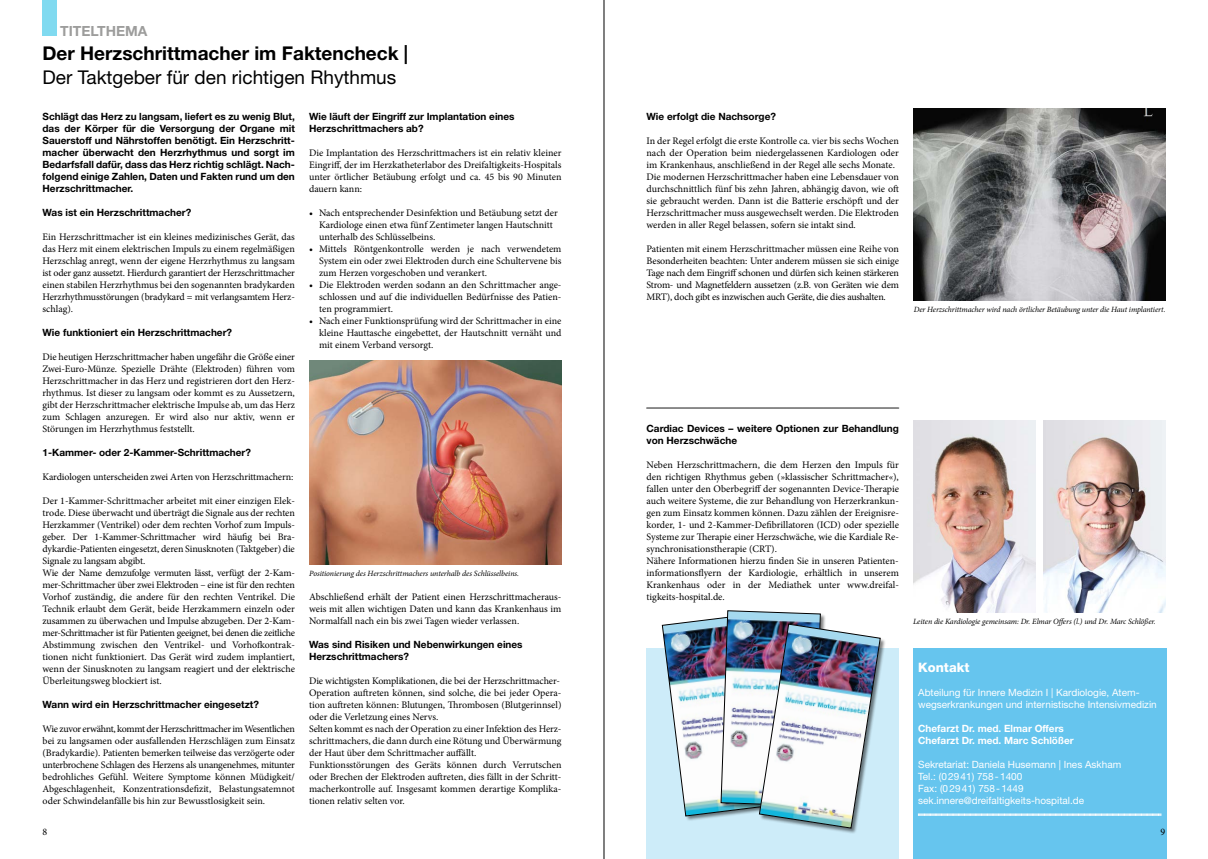
<style>
.page{position:relative;width:1208px;height:859px;background:#fff}
.page>*{position:absolute;margin:0;border:0;box-sizing:border-box;transform-origin:0 0}
.t1{font:19px "Helvetica Neue";color:#000}
.t2{font:700 19px "Helvetica Neue";color:#000}
.t3{font:700 14px "Helvetica Neue";color:#9d9d9c}
.t4{font:800 13px "Helvetica Neue";color:#fff}
.t5{font:10px/12px "Minion Pro";letter-spacing:-.005em;color:#000;text-align:justify}
.t6{font:700 10px/12px "Helvetica Neue";color:#000}
.t7{font:10px/12px "Helvetica Neue";color:#fff}
.t8{font:700 10px/12px "Helvetica Neue";color:#fff}
.t9{font:italic 8px "Minion Pro";letter-spacing:-.01em;color:#000}
</style>
<div class="page">
<div style="left:913px;top:648px;width:253px;height:211px;background:#66c5ee"></div>
<svg style="left:918px;top:813px;width:243px;height:3px"></svg>
<img style="left:913px;top:108px;width:252px;height:192px">
<div style="left:43px;top:0;width:14px;height:36px;background:#80daf0"></div>
<img style="left:309px;top:360px;width:252px;height:204px">
<div style="left:646px;top:648px;width:253px;height:211px;background:#cdecf9"></div>
<img style="left:1043px;top:420px;width:122px;height:192px">
<img style="left:913px;top:420px;width:122px;height:192px">
<div style="left:759px;top:624px;width:127px;height:210px;background:#000;opacity:.5"></div>
<img style="left:662px;top:611px;width:218px;height:217px">
<svg style="left:646px;top:407px;width:253px;height:2px"></svg>
<hr style="left:604px;top:0;width:1px;height:859px;background:#000">
<h2 class="t3" style="left:60px;top:22px;width:89px">TITELTHEMA</h2>
<h1 class="t2" style="left:43px;top:41px;width:367px">Der Herzschrittmacher im Faktencheck |</h1>
<h1 class="t1" style="left:43px;top:66px;width:355px">Der Taktgeber für den richtigen Rhythmus</h1>
<p class="t6" style="left:43px;top:110px;width:254px;text-align:justify">Schlägt das Herz zu langsam, liefert es zu wenig Blut, das der Körper für die Versorgung der Organe mit Sauerstoff und Nährstoffen benötigt. Ein Herzschritt&shy;macher überwacht den Herzrhythmus und sorgt im Bedarfsfall dafür, dass das Herz richtig schlägt. Nach&shy;folgend einige Zahlen, Daten und Fakten rund um den Herzschrittmacher.</p>
<p class="t6" style="left:43px;top:206px;width:150px">Was ist ein Herzschrittmacher?</p>
<p class="t5" style="left:43px;top:231px;width:254px">Ein Herzschrittmacher ist ein kleines medizinisches Gerät, das das Herz mit einem elektrischen Impuls zu einem regelmäßigen Herzschlag anregt, wenn der eigene Herzrhythmus zu langsam ist oder ganz aussetzt. Hierdurch garantiert der Herzschrittmacher einen stabilen Herzrhythmus bei den sogenannten bradykarden Herzrhythmusstörungen (bradykard = mit verlangsamtem Herz&shy;schlag).</p>
<p class="t6" style="left:43px;top:326px;width:191px">Wie funktioniert ein Herzschrittmacher?</p>
<p class="t5" style="left:43px;top:351px;width:254px">Die heutigen Herzschrittmacher haben ungefähr die Größe einer Zwei-Euro-Münze. Spezielle Drähte (Elektroden) führen vom Herzschrittmacher in das Herz und registrieren dort den Herz&shy;rhythmus. Ist dieser zu langsam oder kommt es zu Aussetzern, gibt der Herzschrittmacher elektrische Impulse ab, um das Herz zum Schlagen anzuregen. Er wird also nur aktiv, wenn er Störungen im Herzrhythmus feststellt.</p>
<p class="t6" style="left:43px;top:446px;width:210px">1-Kammer- oder 2-Kammer-Schrittmacher?</p>
<p class="t5" style="left:43px;top:471px;width:252px">Kardiologen unterscheiden zwei Arten von Herzschrittmachern:</p>
<p class="t5" style="left:43px;top:495px;width:254px;text-align:left">Der 1-Kammer-Schrittmacher arbeitet mit einer einzigen Elek&shy;trode. Diese überwacht und überträgt die Signale aus der rechten Herzkammer (Ventrikel) oder dem rechten Vorhof zum Impuls&shy;geber. Der 1-Kammer-Schrittmacher wird häufig bei Bra&shy;dykardie-Patienten eingesetzt, deren Sinusknoten (Taktgeber) die Signale zu langsam abgibt.<br>Wie der Name demzufolge vermuten lässt, verfügt der 2-Kam&shy;mer-Schrittmacher über zwei Elektroden – eine ist für den rechten Vorhof zuständig, die andere für den rechten Ventrikel. Die Technik erlaubt dem Gerät, beide Herzkammern einzeln oder zusammen zu überwachen und Impulse abzugeben. Der 2-Kam&shy;mer-Schrittmacher ist für Patienten geeignet, bei denen die zeitliche Abstimmung zwischen den Ventrikel- und Vorhofkontrak&shy;tionen nicht funktioniert. Das Gerät wird zudem implantiert, wenn der Sinusknoten zu langsam reagiert und der elektrische Überleitungsweg blockiert ist.</p>
<p class="t6" style="left:43px;top:698px;width:218px">Wann wird ein Herzschrittmacher eingesetzt?</p>
<p class="t5" style="left:43px;top:723px;width:254px">Wie zuvor erwähnt, kommt der Herzschrittmacher im Wesentlichen bei zu langsamen oder ausfallenden Herzschlägen zum Einsatz (Bradykardie). Patienten bemerken teilweise das verzögerte oder unterbrochene Schlagen des Herzens als unangenehmes, mitunter bedrohliches Gefühl. Weitere Symptome können Müdigkeit/ Abgeschlagenheit, Konzentrationsdefizit, Belastungsatemnot oder Schwindelanfälle bis hin zur Bewusstlosigkeit sein.</p>
<p class="t6" style="left:309px;top:110px;width:207px">Wie läuft der Eingriff zur Implantation eines<br>Herzschrittmachers ab?</p>
<p class="t5" style="left:309px;top:147px;width:254px">Die Implantation des Herzschrittmachers ist ein relativ kleiner Eingriff, der im Herzkatheterlabor des Dreifaltigkeits-Hospitals unter örtlicher Betäubung erfolgt und ca. 45 bis 90 Minuten dauern kann:</p>
<p class="t5" style="left:319px;top:207px;width:240px;text-align:left;text-indent:-10px">• Nach entsprechender Desinfektion und Betäubung setzt der<br>Kardiologe einen etwa fünf Zentimeter langen Hautschnitt unterhalb des Schlüsselbeins.</p>
<p class="t5" style="left:319px;top:243px;width:244px;text-indent:-10px">• Mittels Röntgenkontrolle werden je nach verwendetem System ein oder zwei Elektroden durch eine Schultervene bis zum Herzen vorgeschoben und verankert.</p>
<p class="t5" style="left:319px;top:279px;width:244px;text-indent:-10px">• Die Elektroden werden sodann an den Schrittmacher ange&shy;schlossen und auf die individuellen Bedürfnisse des Patien&shy;ten programmiert.</p>
<p class="t5" style="left:319px;top:315px;width:244px;text-indent:-10px">• Nach einer Funktionsprüfung wird der Schrittmacher in eine kleine Hauttasche eingebettet, der Hautschnitt vernäht und mit einem Verband versorgt.</p>
<p class="t9" style="left:309px;top:568px;width:212px">Positionierung des Herzschrittmachers unterhalb des Schlüsselbeins.</p>
<p class="t5" style="left:309px;top:591px;width:254px">Abschließend erhält der Patient einen Herzschrittmacheraus&shy;weis mit allen wichtigen Daten und kann das Krankenhaus im Normalfall nach ein bis zwei Tagen wieder verlassen.</p>
<p class="t6" style="left:309px;top:638px;width:215px">Was sind Risiken und Nebenwirkungen eines<br>Herzschrittmachers?</p>
<p class="t5" style="left:309px;top:675px;width:254px;text-align:left">Die wichtigsten Komplikationen, die bei der Herzschrittmacher-Operation auftreten können, sind solche, die bei jeder Opera&shy;tion auftreten können: Blutungen, Thrombosen (Blutgerinnsel) oder die Verletzung eines Nervs.<br>Selten kommt es nach der Operation zu einer Infektion des Herz&shy;schrittmachers, die dann durch eine Rötung und Überwärmung der Haut über dem Schrittmacher auffällt.<br>Funktionsstörungen des Geräts können durch Verrutschen oder Brechen der Elektroden auftreten, dies fällt in der Schritt&shy;macherkontrolle auf. Insgesamt kommen derartige Komplika&shy;tionen relativ selten vor.</p>
<p class="t6" style="left:646px;top:110px;width:131px">Wie erfolgt die Nachsorge?</p>
<p class="t5" style="left:646px;top:135px;width:254px;text-align:left">In der Regel erfolgt die erste Kontrolle ca. vier bis sechs Wochen nach der Operation beim niedergelassenen Kardiologen oder im Krankenhaus, anschließend in der Regel alle sechs Monate.<br>Die modernen Herzschrittmacher haben eine Lebensdauer von durchschnittlich fünf bis zehn Jahren, abhängig davon, wie oft sie gebraucht werden. Dann ist die Batterie erschöpft und der Herzschrittmacher muss ausgewechselt werden. Die Elektroden werden in aller Regel belassen, sofern sie intakt sind.</p>
<p class="t5" style="left:646px;top:243px;width:254px">Patienten mit einem Herzschrittmacher müssen eine Reihe von Besonderheiten beachten: Unter anderem müssen sie sich einige Tage nach dem Eingriff schonen und dürfen sich keinen stärkeren Strom- und Magnetfeldern aussetzen (z.B. von Geräten wie dem MRT), doch gibt es inzwischen auch Geräte, die dies aushalten.</p>
<p class="t9" style="left:913px;top:304px;width:253px">Der Herzschrittmacher wird nach örtlicher Betäubung unter die Haut implantiert.</p>
<p class="t6" style="left:646px;top:422px;width:254px">Cardiac Devices – weitere Optionen zur Behandlung von Herzschwäche</p>
<p class="t5" style="left:646px;top:459px;width:254px;text-align:left">Neben Herzschrittmachern, die dem Herzen den Impuls für den richtigen Rhythmus geben (»klassischer Schrittmacher«), fallen unter den Oberbegriff der sogenannten Device-Therapie auch weitere Systeme, die zur Behandlung von Herzerkrankun&shy;gen zum Einsatz kommen können. Dazu zählen der Ereignisre&shy;korder, 1- und 2-Kammer-Defibrillatoren (ICD) oder spezielle Systeme zur Therapie einer Herzschwäche, wie die Kardiale Re&shy;synchronisationstherapie (CRT).<br>Nähere Informationen hierzu finden Sie in unseren Patienten&shy;informationsflyern der Kardiologie, erhältlich in unserem Krankenhaus oder in der Mediathek unter www.dreifal&shy;tigkeits-hospital.de.</p>
<p class="t9" style="left:913px;top:616px;width:244px">Leiten die Kardiologie gemeinsam: Dr. Elmar Offers (l.) und Dr. Marc Schlößer.</p>
<h3 class="t4" style="left:918px;top:660px;width:53px">Kontakt</h3>
<p class="t7" style="left:918px;top:686px;width:240px">Abteilung für Innere Medizin I | Kardiologie, Atem&shy;wegserkrankungen und internistische Intensivmedizin</p>
<p class="t8" style="left:918px;top:722px;width:157px">Chefarzt Dr. med. Elmar Offers<br>Chefarzt Dr. med. Marc Schlößer</p>
<p class="t7" style="left:918px;top:758px;width:205px">Sekretariat: Daniela Husemann | Ines Askham Tel.: (02941) 758-1400<br>Fax: (02941) 758-1449 sek.innere@dreifaltigkeits-hospital.de</p>
<p class="t5" style="left:43px;top:826px;width:6px">8</p>
<p class="t5" style="left:1160px;top:826px;width:6px">9</p>
</div>
